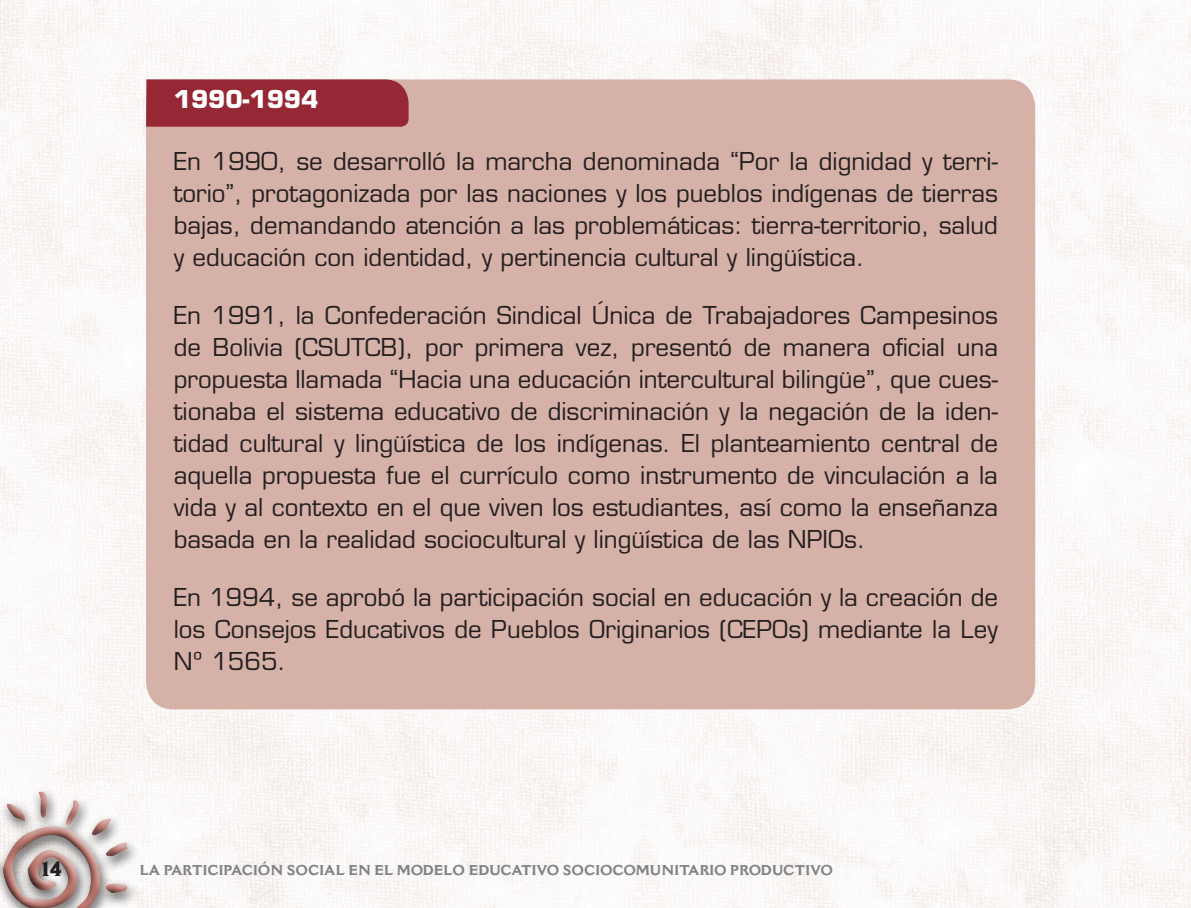
<style>
.page{position:relative;width:1191px;height:908px;background:#fff}
.page>*{position:absolute;margin:0;border:0;box-sizing:border-box;transform-origin:0 0}
._01_Texto_base{font:24px/32px "Eurostile LT Std";color:#231f20;text-align:justify}
._01_Sub_2{font:700 24px "Eurostile LT Std";color:#fff}
.t1{font:800 20px "Cantoria MT Std";color:#231f20}
.t2{font:700 14px "Cantoria MT Std";color:#808285}
</style>
<div class="page">
<img style="left:0;top:0;width:1191px;height:907px">
<div style="left:0;top:786px;width:140px;height:121px;background:#231f20;opacity:.81"></div>
<div style="left:0;top:788px;width:133px;height:119px;background:#231f20;opacity:.75"></div>
<div style="left:146px;top:79px;width:889px;height:630px;background:#d6b1a8"></div>
<div style="left:146px;top:79px;width:262px;height:48px;background:#952834"></div>
<p class="_01_Sub_2" style="left:174px;top:84px;width:146px">1990-1994</p>
<p class="_01_Texto_base" style="left:174px;top:145px;width:825px">En 1990, se desarrolló la marcha denominada “Por la dignidad y terri&shy;torio”, protagonizada por las naciones y los pueblos indígenas de tierras bajas, demandando atención a las problemáticas: tierra-territorio, salud y educación con identidad, y pertinencia cultural y lingüística.</p>
<p class="_01_Texto_base" style="left:174px;top:299px;width:826px">En 1991, la Confederación Sindical Única de Trabajadores Campesinos de Bolivia (CSUTCB), por primera vez, presentó de manera oficial una propuesta llamada “Hacia una educación intercultural bilingüe”, que cues&shy;tionaba el sistema educativo de discriminación y la negación de la iden&shy;tidad cultural y lingüística de los indígenas. El planteamiento central de aquella propuesta fue el currículo como instrumento de vinculación a la vida y al contexto en el que viven los estudiantes, así como la enseñanza basada en la realidad sociocultural y lingüística de las NPIOs.</p>
<p class="_01_Texto_base" style="left:174px;top:581px;width:826px">En 1994, se aprobó la participación social en educación y la creación de los Consejos Educativos de Pueblos Originarios (CEPOs) mediante la Ley Nº 1565.</p>
<p class="t1" style="left:41px;top:856px;width:22px">14</p>
<p class="t2" style="left:140px;top:861px;width:694px">LA PARTICIPACIÓN SOCIAL EN EL MODELO EDUCATIVO SOCIOCOMUNITARIO PRODUCTIVO</p>
</div>
